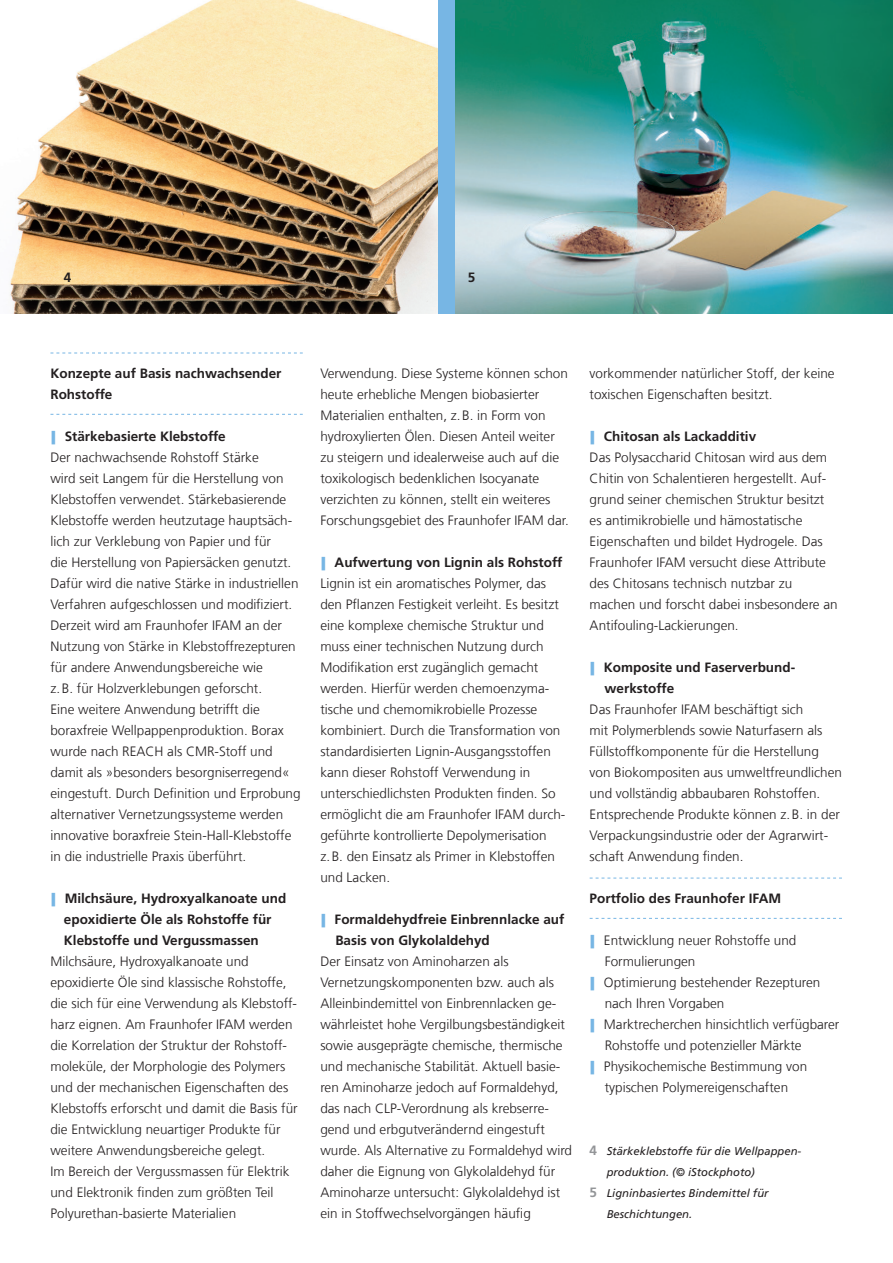
<style>
.page{position:relative;width:893px;height:1263px;background:#fff}
.page>*{position:absolute;margin:0;border:0;box-sizing:border-box;transform-origin:0 0}
.t1{font:300 13.5px/21px "Frutiger LT Com";color:#231f20}
.t2{font:700 13.5px/21px "Frutiger LT Com";color:#231f20}
.t3{font:italic 11.25px "Frutiger LT Com";color:#231f20}
.s1{font-weight:900;color:#77b6e4}
.s2{font-weight:700}
.s3{font-weight:700;font-style:normal;font-size:13.5px;color:#939598}
</style>
<div class="page">
<svg style="left:50px;top:353px;width:253px;height:1px"></svg>
<svg style="left:50px;top:414px;width:253px;height:1px"></svg>
<svg style="left:590px;top:878px;width:252px;height:1px"></svg>
<svg style="left:590px;top:918px;width:252px;height:1px"></svg>
<img style="left:455px;top:0;width:438px;height:314px">
<img style="left:10px;top:0;width:428px;height:314px">
<p class="t2" style="left:64px;top:267px;width:9px">4</p>
<p class="t2" style="left:468px;top:267px;width:9px">5</p>
<p class="t2" style="left:50px;top:363px;width:233px">Konzepte auf Basis nachwachsender<br>Rohstoffe</p>
<p class="t1" style="left:50px;top:426px;width:252px"><span class="s1">|</span> <span class="s2">Stärkebasierte Klebstoffe<br></span>Der nachwachsende Rohstoff Stärke<br>wird seit Langem für die Herstellung von Klebstoffen verwendet. Stärkebasierende Klebstoffe werden heutzutage hauptsäch&shy;lich zur Verklebung von Papier und für<br>die Herstellung von Papiersäcken genutzt.<br>Dafür wird die native Stärke in industriellen Verfahren aufgeschlossen und modifiziert.<br>Derzeit wird am Fraunhofer IFAM an der Nutzung von Stärke in Klebstoffrezepturen für andere Anwendungsbereiche wie<br>z.B. für Holzverklebungen geforscht.<br>Eine weitere Anwendung betrifft die boraxfreie Wellpappenproduktion. Borax wurde nach REACH als CMR-Stoff und damit als »besonders besorgniserregend« eingestuft. Durch Definition und Erprobung alternativer Vernetzungssysteme werden innovative boraxfreie Stein-Hall-Klebstoffe in die industrielle Praxis überführt.</p>
<p class="t2" style="left:64px;top:888px;width:224px;text-indent:-13px"><span class="s1">|</span> Milchsäure, Hydroxyalkanoate und epoxidierte Öle als Rohstoffe für<br>Klebstoffe und Vergussmassen</p>
<p class="t1" style="left:50px;top:951px;width:249px">Milchsäure, Hydroxyalkanoate und epoxidierte Öle sind klassische Rohstoffe, die sich für eine Verwendung als Klebstoff&shy;harz eignen. Am Fraunhofer IFAM werden die Korrelation der Struktur der Rohstoff&shy;moleküle, der Morphologie des Polymers und der mechanischen Eigenschaften des Klebstoffs erforscht und damit die Basis für die Entwicklung neuartiger Produkte für weitere Anwendungsbereiche gelegt.<br>Im Bereich der Vergussmassen für Elektrik und Elektronik finden zum größten Teil Polyurethan-basierte Materialien</p>
<p class="t1" style="left:320px;top:363px;width:250px">Verwendung. Diese Systeme können schon heute erhebliche Mengen biobasierter Materialien enthalten, z.B. in Form von hydroxylierten Ölen. Diesen Anteil weiter zu steigern und idealerweise auch auf die toxikologisch bedenklichen Isocyanate verzichten zu können, stellt ein weiteres Forschungsgebiet des Fraunhofer IFAM dar.</p>
<p class="t1" style="left:320px;top:552px;width:247px"><span class="s1">|</span> <span class="s2">Aufwertung von Lignin als Rohstoff </span>Lignin ist ein aromatisches Polymer, das den Pflanzen Festigkeit verleiht. Es besitzt eine komplexe chemische Struktur und muss einer technischen Nutzung durch Modifikation erst zugänglich gemacht werden. Hierfür werden chemoenzyma&shy;tische und chemomikrobielle Prozesse kombiniert. Durch die Transformation von standardisierten Lignin-Ausgangsstoffen kann dieser Rohstoff Verwendung in unterschiedlichsten Produkten finden. So ermöglicht die am Fraunhofer IFAM durch&shy;geführte kontrollierte Depolymerisation z.B. den Einsatz als Primer in Klebstoffen und Lacken.</p>
<p class="t2" style="left:335px;top:909px;width:231px;text-indent:-15px"><span class="s1">|</span> Formaldehydfreie Einbrennlacke auf<br>Basis von Glykolaldehyd</p>
<p class="t1" style="left:320px;top:951px;width:253px">Der Einsatz von Aminoharzen als Vernetzungskomponenten bzw. auch als Alleinbindemittel von Einbrennlacken ge&shy;währleistet hohe Vergilbungsbeständigkeit sowie ausgeprägte chemische, thermische und mechanische Stabilität. Aktuell basie&shy;ren Aminoharze jedoch auf Formaldehyd, das nach CLP-Verordnung als krebserre&shy;gend und erbgutverändernd eingestuft wurde. Als Alternative zu Formaldehyd wird daher die Eignung von Glykolaldehyd für Aminoharze untersucht: Glykolaldehyd ist ein in Stoffwechselvorgängen häufig</p>
<p class="t1" style="left:590px;top:363px;width:247px">vorkommender natürlicher Stoff, der keine toxischen Eigenschaften besitzt.</p>
<p class="t1" style="left:590px;top:426px;width:250px"><span class="s1">|</span> <span class="s2">Chitosan als Lackadditiv<br></span>Das Polysaccharid Chitosan wird aus dem Chitin von Schalentieren hergestellt. Auf&shy;grund seiner chemischen Struktur besitzt es antimikrobielle und hämostatische Eigenschaften und bildet Hydrogele. Das Fraunhofer IFAM versucht diese Attribute des Chitosans technisch nutzbar zu machen und forscht dabei insbesondere an Antifouling-Lackierungen.</p>
<p class="t2" style="left:605px;top:657px;width:192px;text-indent:-15px"><span class="s1">|</span> Komposite und Faserverbund&shy;werkstoffe</p>
<p class="t1" style="left:590px;top:699px;width:254px">Das Fraunhofer IFAM beschäftigt sich<br>mit Polymerblends sowie Naturfasern als Füllstoffkomponente für die Herstellung von Biokompositen aus umweltfreundlichen und vollständig abbaubaren Rohstoffen.<br>Entsprechende Produkte können z.B. in der Verpackungsindustrie oder der Agrarwirt&shy;schaft Anwendung finden.</p>
<p class="t2" style="left:590px;top:888px;width:193px">Portfolio des Fraunhofer IFAM</p>
<p class="t1" style="left:590px;top:930px;width:208px"><span class="s1">|</span> Entwicklung neuer Rohstoffe und</p>
<p class="t1" style="left:605px;top:951px;width:92px">Formulierungen</p>
<p class="t1" style="left:590px;top:972px;width:232px"><span class="s1">|</span> Optimierung bestehender Rezepturen</p>
<p class="t1" style="left:605px;top:993px;width:121px">nach Ihren Vorgaben</p>
<p class="t1" style="left:590px;top:1014px;width:251px"><span class="s1">|</span> Marktrecherchen hinsichtlich verfügbarer</p>
<p class="t1" style="left:605px;top:1035px;width:199px">Rohstoffe und potenzieller Märkte</p>
<p class="t1" style="left:590px;top:1056px;width:219px"><span class="s1">|</span> Physikochemische Bestimmung von</p>
<p class="t1" style="left:605px;top:1077px;width:185px">typischen Polymereigenschaften</p>
<p class="t3" style="left:590px;top:1145px;width:213px"><span class="s3">4</span> Stärkeklebstoffe für die Wellpappen-</p>
<p class="t3" style="left:607px;top:1166px;width:150px">produktion. (© iStockphoto)</p>
<p class="t3" style="left:590px;top:1187px;width:180px"><span class="s3">5</span> Ligninbasiertes Bindemittel für</p>
<p class="t3" style="left:607px;top:1208px;width:87px">Beschichtungen.</p>
</div>
